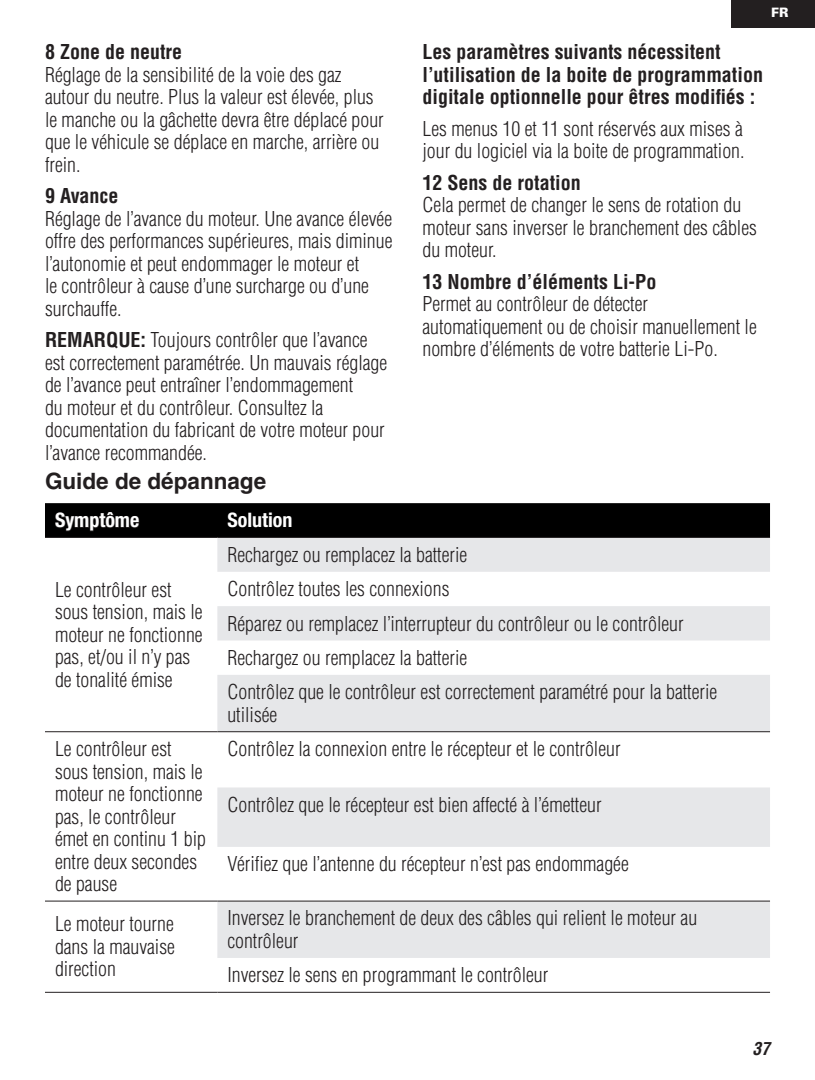
<style>
.page{position:relative;width:815px;height:1080px;background:#fff}
.page>*{position:absolute;margin:0;border:0;box-sizing:border-box;transform-origin:0 0}
.t1{font:700 22.5px "Helvetica LT Std";color:#231f20}
.t2{font:300 condensed 20px/22.5px "Helvetica LT Std";color:#231f20}
.t3{font:700 condensed 20px/22.5px "Helvetica LT Std";color:#231f20}
.t4{font:700 condensed 20px "Helvetica Neue LT Std";color:#fff}
.t5{font:italic 700 condensed 17.5px "Helvetica LT Std";color:#231f20}
.t6{font:900 13px "Univers LT Std";color:#fff}
.s1{font-weight:700}
</style>
<div class="page">
<div style="left:732px;top:0;width:83px;height:27px;background:#231f20"></div>
<svg style="left:217px;top:538px;width:553px;height:420px;fill:#e6e7e9"></svg>
<hr style="left:45px;top:537px;width:172px;height:1px;background:#231f20">
<hr style="left:217px;top:537px;width:553px;height:1px;background:#231f20">
<hr style="left:45px;top:731px;width:172px;height:1px;background:#231f20">
<hr style="left:45px;top:901px;width:172px;height:1px;background:#231f20">
<hr style="left:45px;top:992px;width:172px;height:1px;background:#231f20">
<hr style="left:217px;top:731px;width:553px;height:1px;background:#231f20">
<hr style="left:217px;top:901px;width:553px;height:1px;background:#231f20">
<hr style="left:217px;top:992px;width:553px;height:1px;background:#231f20">
<div style="left:45px;top:503px;width:725px;height:34px;background:#000"></div>
<p class="t6" style="left:771px;top:4px;width:19px">FR</p>
<p class="t3" style="left:45px;top:41px;width:139px">8 Zone de neutre</p>
<p class="t2" style="left:45px;top:63px;width:340px">Réglage de la sensibilité de la voie des gaz autour du neutre. Plus la valeur est élevée, plus le manche ou la gâchette devra être déplacé pour que le véhicule se déplace en marche, arrière ou frein.</p>
<p class="t3" style="left:45px;top:185px;width:75px">9 Avance</p>
<p class="t2" style="left:45px;top:207px;width:349px">Réglage de l’avance du moteur. Une avance élevée offre des performances supérieures, mais diminue l’autonomie et peut endommager le moteur et<br>le contrôleur à cause d’une surcharge ou d’une surchauffe.</p>
<p class="t2" style="left:45px;top:329px;width:344px"><span class="s1">REMARQUE:</span> Toujours contrôler que l’avance est correctement paramétrée. Un mauvais réglage de l’avance peut entraîner l’endommagement<br>du moteur et du contrôleur. Consultez la documentation du fabricant de votre moteur pour l’avance recommandée.</p>
<p class="t1" style="left:45px;top:467px;width:223px">Guide de dépannage</p>
<p class="t4" style="left:55px;top:508px;width:86px">Symptôme</p>
<p class="t4" style="left:227px;top:508px;width:67px">Solution</p>
<p class="t3" style="left:422px;top:41px;width:342px">Les paramètres suivants nécessitent l’utilisation de la boite de programmation digitale optionnelle pour êtres modifiés :</p>
<p class="t2" style="left:422px;top:117px;width:324px">Les menus 10 et 11 sont réservés aux mises à jour du logiciel via la boite de programmation.</p>
<p class="t3" style="left:422px;top:171px;width:160px">12 Sens de rotation</p>
<p class="t2" style="left:422px;top:194px;width:336px">Cela permet de changer le sens de rotation du moteur sans inverser le branchement des câbles du moteur.</p>
<p class="t3" style="left:422px;top:270px;width:235px">13 Nombre d’éléments Li-Po</p>
<p class="t2" style="left:422px;top:293px;width:336px">Permet au contrôleur de détecter automatiquement ou de choisir manuellement le nombre d’éléments de votre batterie Li-Po.</p>
<p class="t2" style="left:55px;top:578px;width:149px">Le contrôleur est sous tension, mais le moteur ne fonctionne pas, et/ou il n’y pas de tonalité émise</p>
<p class="t2" style="left:227px;top:537px;width:491px;line-height:34.2px">Rechargez ou remplacez la batterie<br>Contrôlez toutes les connexions<br>Réparez ou remplacez l’interrupteur du contrôleur ou le contrôleur Rechargez ou remplacez la batterie<br>Contrôlez que le contrôleur est correctement paramétré pour la batterie</p>
<p class="t2" style="left:227px;top:703px;width:51px">utilisée</p>
<p class="t2" style="left:55px;top:737px;width:153px">Le contrôleur est sous tension, mais le moteur ne fonctionne pas, le contrôleur émet en continu 1 bip entre deux secondes de pause</p>
<p class="t2" style="left:227px;top:737px;width:395px">Contrôlez la connexion entre le récepteur et le contrôleur</p>
<p class="t2" style="left:227px;top:793px;width:376px">Contrôlez que le récepteur est bien affecté à l’émetteur</p>
<p class="t2" style="left:227px;top:853px;width:403px">Vérifiez que l’antenne du récepteur n’est pas endommagée</p>
<p class="t2" style="left:55px;top:913px;width:121px;text-align:justify">Le moteur tourne dans la mauvaise direction</p>
<p class="t2" style="left:227px;top:907px;width:471px">Inversez le branchement de deux des câbles qui relient le moteur au contrôleur</p>
<p class="t2" style="left:227px;top:964px;width:323px">Inversez le sens en programmant le contrôleur</p>
<p class="t5" style="left:752px;top:1038px;width:19px">37</p>
</div>
